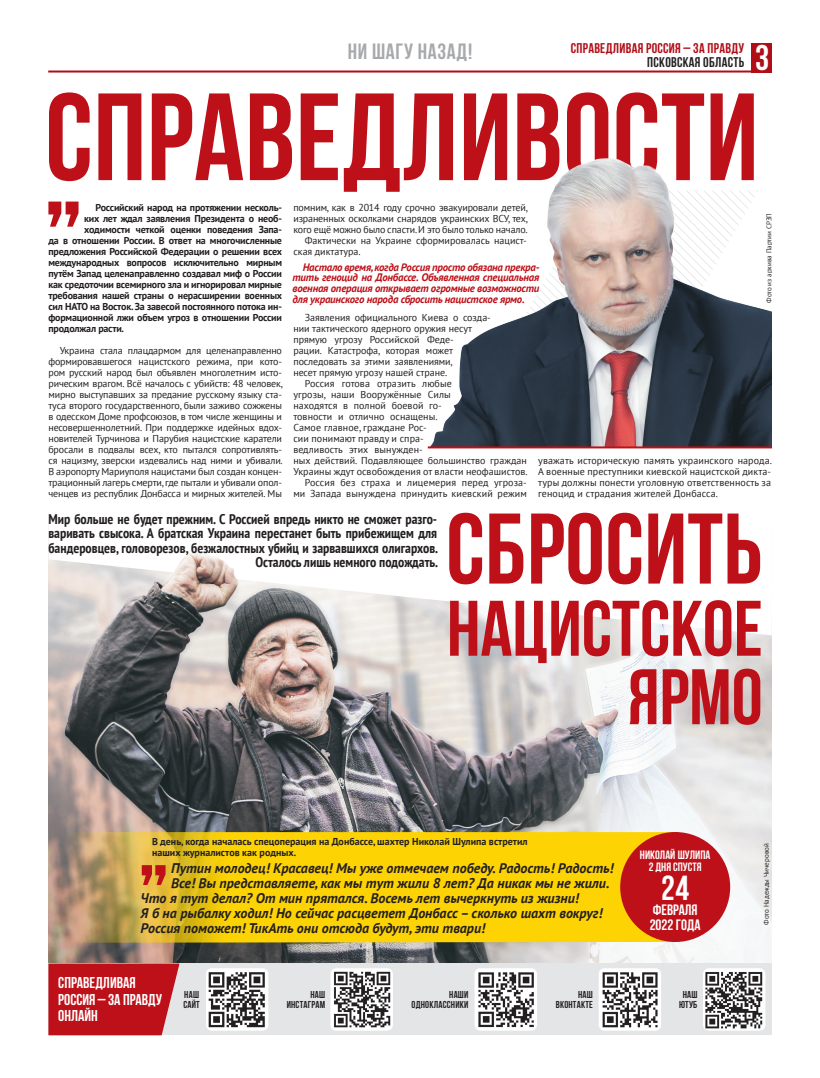
<style>
.page{position:relative;width:820px;height:1078px;background:#fff}
.page>*{position:absolute;margin:0;border:0;box-sizing:border-box;transform-origin:0 0}
.t1{font:700 123.7px "Bebas Neue";letter-spacing:.005em;color:#bd1018}
.t2{font:700 100px "Bebas Neue";letter-spacing:.005em;color:#bd1018}
.t3{font:700 78.4px/68.4px "Bebas Neue";color:#bd1018;text-align:right}
.t4{font:700 35.5px "Bebas Neue";color:#fff}
.t5{font:700 34.6px "Bebas Neue";color:#fff}
.Текст_на_подложке{font:700 22px "Bebas Neue";letter-spacing:.03em;color:#a8a9ad}
.t6{font:700 15.6px/16.6px "Bebas Neue";color:#fff}
.t7{font:700 15px/15px "Bebas Neue";color:#fff}
.t8{font:italic 700 14px "PT Sans";color:#231f20}
.t9{font:700 condensed 14px/14px "PT Sans";color:#231f20;text-align:right}
.t10{font:700 14px "Bebas Neue";letter-spacing:.02em;color:#b00d17}
.t11{font:700 14px "Bebas Neue";letter-spacing:.02em;color:#231f20}
.t12{font:700 12px/12px "Bebas Neue";color:#fff;text-align:center}
.t13{font:italic 700 10.8px/10.8px "PT Sans";letter-spacing:-.02em;color:#bd1018;text-align:justify}
.t14{font:10px/11px "PT Sans";letter-spacing:-.005em;color:#231f20;text-align:justify}
.t15{font:700 10px "PT Sans";letter-spacing:-.02em;color:#231f20}
.t16{font:700 10px/11px "PT Sans";color:#231f20}
.t17{font:700 10px/10px "Bebas Neue";letter-spacing:.02em;color:#231f20;text-align:right}
.t18{font:7px "PT Sans";color:#231f20}
</style>
<div class="page">
<hr style="left:48px;top:70px;width:703px;height:2px;background:#b00d17">
<div style="left:751px;top:43px;width:20px;height:29px;background:#b00d17"></div>
<img style="left:48px;top:635px;width:723px;height:328px">
<svg style="left:48px;top:448px;width:723px;height:187px"></svg>
<div style="left:48px;top:963px;width:723px;height:72px;background:#e4e5e7"></div>
<svg style="left:48px;top:963px;width:131px;height:72px;background:#bf1f27"></svg>
<img style="left:206px;top:968px;width:62px;height:62px">
<img style="left:330px;top:968px;width:63px;height:62px">
<img style="left:474px;top:968px;width:62px;height:62px">
<img style="left:599px;top:968px;width:61px;height:62px">
<img style="left:703px;top:968px;width:62px;height:62px">
<svg style="left:48px;top:831px;width:630px;height:111px;background:#edc619"></svg>
<div style="left:620px;top:831px;width:110px;height:110px;background:#bd1018;border-radius:50%"></div>
<svg style="left:142px;top:864px;width:23px;height:20px"></svg>
<img style="left:430px;top:158px;width:341px;height:288px">
<svg style="left:48px;top:201px;width:30px;height:25px"></svg>
<hr style="left:427px;top:446px;width:344px;height:2px;background:#bd1018">
<img style="left:48px;top:521px;width:374px;height:62px">
<h3 class="t10" style="left:570px;top:41px;width:175px">СПРАВЕДЛИВАЯ РОССИЯ – ЗА ПРАВДУ</h3>
<h3 class="t11" style="left:647px;top:55px;width:98px">ПСКОВСКАЯ ОБЛАСТЬ</h3>
<h3 class="t4" style="left:755px;top:38px;width:16px">3</h3>
<p class="t1" style="left:45px;top:69px;width:714px">СПРАВЕДЛИВОСТИ</p>
<p class="Текст_на_подложке" style="left:347px;top:40px;width:126px">НИ ШАГУ НАЗАД!</p>
<p class="t15" style="left:95px;top:201px;width:188px">Российский народ на протяжении несколь-</p>
<p class="t15" style="left:84px;top:212px;width:199px">ких лет ждал заявления Президента о необ-</p>
<p class="t15" style="left:84px;top:223px;width:199px">ходимости четкой оценки поведения Запа-</p>
<p class="t15" style="left:48px;top:234px;width:235px">да в отношении России. В ответ на многочисленные</p>
<p class="t15" style="left:48px;top:245px;width:235px">предложения Российской Федерации о решении всех</p>
<p class="t15" style="left:48px;top:256px;width:235px">международных вопросов исключительно мирным</p>
<p class="t15" style="left:48px;top:267px;width:235px">путём Запад целенаправленно создавал миф о России</p>
<p class="t15" style="left:48px;top:278px;width:235px">как средоточии всемирного зла и игнорировал мирные</p>
<p class="t15" style="left:48px;top:289px;width:235px">требования нашей страны о нерасширении военных</p>
<p class="t15" style="left:48px;top:300px;width:235px">сил НАТО на Восток. За завесой постоянного потока ин-</p>
<p class="t15" style="left:48px;top:311px;width:235px">формационной лжи объем угроз в отношении России</p>
<p class="t15" style="left:48px;top:322px;width:77px">продолжал расти.</p>
<p class="t14" style="left:48px;top:345px;width:236px;text-indent:11px">Украина стала плацдармом для целенаправленно формировавшегося нацистского режима, при кото&shy;ром русский народ был объявлен многолетним исто&shy;рическим врагом. Всё началось с убийств: 48 человек, мирно выступавших за предание русскому языку ста&shy;туса второго государственного, были заживо сожжены в одесском Доме профсоюзов, в том числе женщины и несовершеннолетний. При поддержке идейных вдох&shy;новителей Турчинова и Парубия нацистские каратели бросали в подвалы всех, кто пытался сопротивлять&shy;ся нацизму, зверски издевались над ними и убивали.<br>В аэропорту Мариуполя нацистами был создан концен&shy;трационный лагерь смерти, где пытали и убивали опол&shy;ченцев из республик Донбасса и мирных жителей. Мы</p>
<p class="t14" style="left:293px;top:202px;width:236px">помним, как в 2014 году срочно эвакуировали детей,</p>
<p class="t14" style="left:293px;top:213px;width:236px">израненных осколками снарядов украинских ВСУ, тех,</p>
<p class="t14" style="left:293px;top:224px;width:236px">кого ещё можно было спасти. И это было только начало.</p>
<p class="t14" style="left:304px;top:235px;width:223px">Фактически на Украине сформировалась нацист-</p>
<p class="t14" style="left:293px;top:246px;width:69px">ская диктатура.</p>
<p class="t13" style="left:292px;top:261px;width:248px;text-indent:10px">Настало время, когда Россия просто обязана прекра&shy;тить геноцид на Донбассе. Объявленная специальная военная операция открывает огромные возможности для украинского народа сбросить нацистское ярмо.</p>
<p class="t18" style="left:764px;top:303px;width:91px;rotate:-90deg">Фото из архива Партии СРЗП</p>
<p class="t14" style="left:304px;top:312px;width:187px">Заявления официального Киева о созда-</p>
<p class="t14" style="left:293px;top:323px;width:180px">нии тактического ядерного оружия несут</p>
<p class="t14" style="left:293px;top:334px;width:162px">прямую угрозу Российской Феде-</p>
<p class="t14" style="left:293px;top:345px;width:161px">рации. Катастрофа, которая может</p>
<p class="t14" style="left:293px;top:356px;width:161px">последовать за этими заявлениями,</p>
<p class="t14" style="left:293px;top:367px;width:155px">несет прямую угрозу нашей стране.</p>
<p class="t14" style="left:304px;top:378px;width:148px">Россия готова отразить любые</p>
<p class="t14" style="left:293px;top:389px;width:159px">угрозы, наши Вооружённые Силы</p>
<p class="t14" style="left:293px;top:400px;width:150px">находятся в полной боевой го-</p>
<p class="t14" style="left:293px;top:411px;width:146px">товности и отлично оснащены.</p>
<p class="t14" style="left:293px;top:422px;width:135px">Самое главное, граждане Рос-</p>
<p class="t14" style="left:293px;top:433px;width:132px">сии понимают правду и спра-</p>
<p class="t14" style="left:293px;top:444px;width:131px">ведливость этих вынужден-</p>
<p class="t14" style="left:293px;top:455px;width:235px">ных действий. Подавляющее большинство граждан</p>
<p class="t14" style="left:293px;top:466px;width:236px">Украины ждут освобождения от власти неофашистов.</p>
<p class="t14" style="left:304px;top:477px;width:223px">Россия без страха и лицемерия перед угроза-</p>
<p class="t14" style="left:293px;top:488px;width:235px">ми Запада вынуждена принудить киевский режим</p>
<p class="t14" style="left:538px;top:455px;width:235px">уважать историческую память украинского народа.<br>А военные преступники киевской нацистской дикта&shy;туры должны понести уголовную ответственность за геноцид и страдания жителей Донбасса.</p>
<p class="t9" style="left:48px;top:512px;width:391px">Мир больше не будет прежним. С Россией впредь никто не сможет разго&shy;варивать свысока. А братская Украина перестанет быть прибежищем для бандеровцев, головорезов, безжалостных убийц и зарвавшихся олигархов.<br>Осталось лишь немного подождать.</p>
<p class="t2" style="left:446px;top:494px;width:318px">СБРОСИТЬ</p>
<p class="t3" style="left:447px;top:593px;width:317px">НАЦИСТСКОЕ<br>ЯРМО</p>
<p class="t16" style="left:152px;top:835px;width:377px">В день, когда началась спецоперация на Донбассе, шахтер Николай Шулипа встретил наших журналистов как родных.</p>
<p class="t8" style="left:171px;top:858px;width:443px">Путин молодец! Красавец! Мы уже отмечаем победу. Радость! Радость!</p>
<p class="t8" style="left:171px;top:873px;width:440px">Все! Вы представляете, как мы тут жили 8 лет? Да никак мы не жили.</p>
<p class="t8" style="left:141px;top:888px;width:439px">Что я тут делал? От мин прятался. Восемь лет вычеркнуть из жизни!</p>
<p class="t8" style="left:141px;top:903px;width:463px">Я б на рыбалку ходил! Но сейчас расцветет Донбасс – сколько шахт вокруг!</p>
<p class="t8" style="left:141px;top:918px;width:346px">Россия поможет! ТикАть они отсюда будут, эти твари!</p>
<p class="t12" style="left:639px;top:848px;width:72px">Николай Шулипа<br>2 дня спустя</p>
<p class="t5" style="left:660px;top:868px;width:30px">24</p>
<p class="t7" style="left:649px;top:901px;width:52px">февраля<br>2022 года</p>
<p class="t6" style="left:58px;top:973px;width:105px">справедливая россия – за правду онлайн</p>
<p class="t17" style="left:183px;top:989px;width:18px;text-align:left">НАШ<br>САЙТ</p>
<p class="t17" style="left:286px;top:989px;width:40px">НАШ<br>ИНСТАГРАМ</p>
<p class="t17" style="left:411px;top:989px;width:58px">НАШИ<br>ОДНОКЛАССНИКИ</p>
<p class="t17" style="left:555px;top:989px;width:39px">НАШ<br>ВКОНТАКТЕ</p>
<p class="t17" style="left:678px;top:989px;width:20px;text-align:center">НАШ<br>ЮТУБ</p>
<p class="t18" style="left:761px;top:924px;width:83px;rotate:-90deg">Фото Надежды Чичеровой</p>
</div>
